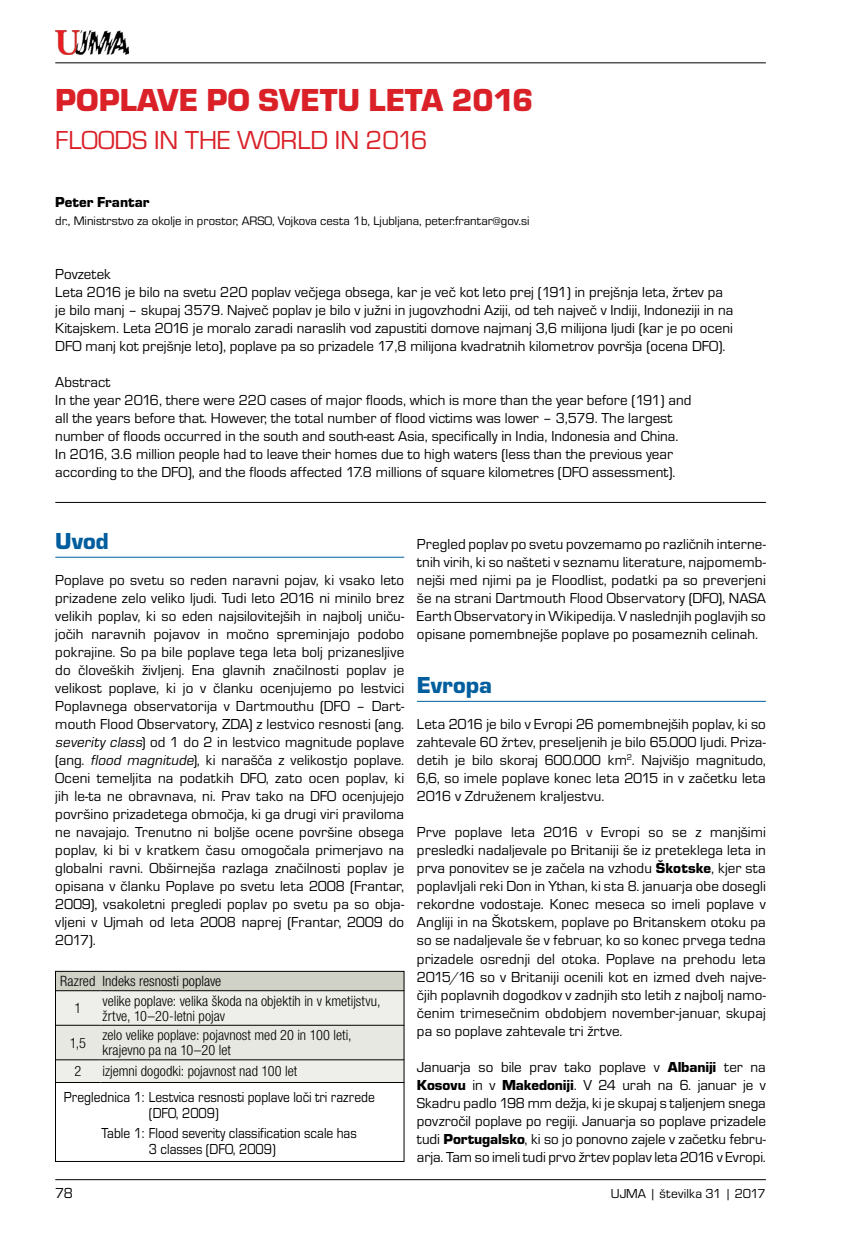
<style>
.page{position:relative;width:851px;height:1234px;background:#fff}
.page>*{position:absolute;margin:0;border:0;box-sizing:border-box;transform-origin:0 0}
.NASLOV_slo{font:33px "Eurostile TEE Blac";color:#da2128}
.NASLOV_eng{font:27px "Eurostile TEE";color:#da2128}
.NASLOV_1{font:24px "Eurostile TEE Blac";color:#005e9e}
.BODY{font:15px/18px "Eurostile TEE";letter-spacing:.005em;color:#000;text-align:justify}
.Povzetek_Abstract{font:15px/18px "Eurostile TEE";color:#000}
.PODPIS_tabela{font:15px/15.8px "Eurostile TEE";color:#000;scale:.9 1}
.avtor{font:15px "Eurostile TEE Blac";color:#000}
.Tabela{font:300 condensed 14.25px/15px "Helvetica Neue LT Pro";color:#000}
.t1{font:13.5px "Eurostile TEE";letter-spacing:.005em;color:#000}
.avtor_naslov{font:12.75px "Eurostile TEE";color:#000}
.s1{font-style:italic}
.s2{font-family:"Eurostile TEE Blac"}
</style>
<div class="page">
<hr style="left:55px;top:1178px;width:710px;height:1px;background:#000">
<hr style="left:55px;top:62px;width:710px;height:1px;background:#000">
<hr style="left:55px;top:502px;width:710px;height:1px;background:#000">
<hr style="left:55px;top:556px;width:349px;height:1px;background:#005e9e">
<hr style="left:417px;top:700px;width:348px;height:1px;background:#005e9e">
<img style="left:55px;top:31px;width:74px;height:23px">
<svg style="left:57px;top:972px;width:345px;height:109px;background:#e4e4de"></svg>
<hr style="left:55px;top:1024px;width:45px;height:1px;background:#000">
<hr style="left:100px;top:1024px;width:304px;height:1px;background:#000">
<hr style="left:55px;top:1059px;width:45px;height:1px;background:#000">
<hr style="left:100px;top:1059px;width:304px;height:1px;background:#000">
<hr style="left:55px;top:1081px;width:45px;height:1px;background:#000">
<hr style="left:100px;top:1081px;width:304px;height:1px;background:#000">
<hr style="left:55px;top:990px;width:45px;height:1px;background:#000">
<hr style="left:100px;top:990px;width:304px;height:1px;background:#000">
<div style="left:55px;top:970px;width:349px;height:191px;border:1px solid #000"></div>
<p class="NASLOV_slo" style="left:55px;top:82px;width:479px">POPLAVE PO SVETU LETA 2016</p>
<p class="NASLOV_eng" style="left:55px;top:126px;width:374px">FLOODS IN THE WORLD IN 2016</p>
<p class="avtor" style="left:55px;top:194px;width:96px">Peter Frantar</p>
<p class="avtor_naslov" style="left:55px;top:214px;width:475px">dr., Ministrstvo za okolje in prostor, ARSO, Vojkova cesta 1b, Ljubljana, peter.frantar@gov.si</p>
<p class="Povzetek_Abstract" style="left:55px;top:265px;width:57px">Povzetek</p>
<p class="Povzetek_Abstract" style="left:55px;top:283px;width:679px">Leta 2016 je bilo na svetu 220 poplav večjega obsega, kar je več kot leto prej (191) in prejšnja leta, žrtev pa je bilo manj – skupaj 3579. Največ poplav je bilo v južni in jugovzhodni Aziji, od teh največ v Indiji, Indoneziji in na Kitajskem. Leta 2016 je moralo zaradi naraslih vod zapustiti domove najmanj 3,6 milijona ljudi (kar je po oceni DFO manj kot prejšnje leto), poplave pa so prizadele 17,8 milijona kvadratnih kilometrov površja (ocena DFO).</p>
<p class="Povzetek_Abstract" style="left:55px;top:373px;width:57px">Abstract</p>
<p class="Povzetek_Abstract" style="left:55px;top:391px;width:637px">In the year 2016, there were 220 cases of major floods, which is more than the year before (191) and all the years before that. However, the total number of flood victims was lower – 3,579. The largest number of floods occurred in the south and south-east Asia, specifically in India, Indonesia and China.<br>In 2016, 3.6 million people had to leave their homes due to high waters (less than the previous year according to the DFO), and the floods affected 17.8 millions of square kilometres (DFO assessment).</p>
<p class="NASLOV_1" style="left:55px;top:528px;width:55px">Uvod</p>
<p class="BODY" style="left:55px;top:571px;width:350px">Poplave po svetu so reden naravni pojav, ki vsako leto prizadene zelo veliko ljudi. Tudi leto 2016 ni minilo brez velikih poplav, ki so eden najsilovitejših in najbolj uniču&shy;jočih naravnih pojavov in močno spreminjajo podobo pokrajine. So pa bile poplave tega leta bolj prizanesljive do človeških življenj. Ena glavnih značilnosti poplav je velikost poplave, ki jo v članku ocenjujemo po lestvici Poplavnega observatorija v Dartmouthu (DFO – Dart&shy;mouth Flood Observatory, ZDA) z lestvico resnosti (ang. <span class="s1">severity class</span>) od 1 do 2 in lestvico magnitude poplave (ang. <span class="s1">flood magnitude</span>), ki narašča z velikostjo poplave.<br>Oceni temeljita na podatkih DFO, zato ocen poplav, ki jih le-ta ne obravnava, ni. Prav tako na DFO ocenjujejo površino prizadetega območja, ki ga drugi viri praviloma ne navajajo. Trenutno ni boljše ocene površine obsega poplav, ki bi v kratkem času omogočala primerjavo na globalni ravni. Obširnejša razlaga značilnosti poplav je opisana v članku Poplave po svetu leta 2008 (Frantar, 2009), vsakoletni pregledi poplav po svetu pa so obja&shy;vljeni v Ujmah od leta 2008 naprej (Frantar, 2009 do 2017).</p>
<p class="Tabela" style="left:60px;top:973px;width:37px">Razred</p>
<p class="Tabela" style="left:102px;top:973px;width:120px">Indeks resnosti poplave</p>
<p class="Tabela" style="left:74px;top:1000px;width:8px">1</p>
<p class="Tabela" style="left:102px;top:992px;width:279px">velike poplave: velika škoda na objektih in v kmetijstvu, žrtve, 10–20-letni pojav</p>
<p class="Tabela" style="left:70px;top:1034px;width:18px">1,5</p>
<p class="Tabela" style="left:102px;top:1027px;width:250px">zelo velike poplave: pojavnost med 20 in 100 leti, krajevno pa na 10–20 let</p>
<p class="Tabela" style="left:74px;top:1063px;width:8px">2</p>
<p class="Tabela" style="left:102px;top:1063px;width:196px">izjemni dogodki: pojavnost nad 100 let</p>
<p class="PODPIS_tabela" style="left:149px;top:1089px;width:252px;text-indent:-85px">Preglednica 1: Lestvica resnosti poplave loči tri razrede (DFO, 2009)</p>
<p class="PODPIS_tabela" style="left:149px;top:1124px;width:232px;text-indent:-47px">Table 1: Flood severity classification scale has<br>3 classes (DFO, 2009)</p>
<p class="BODY" style="left:417px;top:535px;width:350px">Pregled poplav po svetu povzemamo po različnih interne&shy;tnih virih, ki so našteti v seznamu literature, najpomemb&shy;nejši med njimi pa je Floodlist, podatki pa so preverjeni še na strani Dartmouth Flood Observatory (DFO), NASA Earth Observatory in Wikipedija. V naslednjih poglavjih so opisane pomembnejše poplave po posameznih celinah.</p>
<p class="NASLOV_1" style="left:417px;top:672px;width:76px">Evropa</p>
<p class="BODY" style="left:417px;top:715px;width:350px">Leta 2016 je bilo v Evropi 26 pomembnejših poplav, ki so zahtevale 60 žrtev, preseljenih je bilo 65.000 ljudi. Priza&shy;detih je bilo skoraj 600.000 km<sup>2</sup>. Najvišjo magnitudo, 6,6, so imele poplave konec leta 2015 in v začetku leta 2016 v Združenem kraljestvu.</p>
<p class="BODY" style="left:417px;top:823px;width:350px">Prve poplave leta 2016 v Evropi so se z manjšimi presledki nadaljevale po Britaniji še iz preteklega leta in prva ponovitev se je začela na vzhodu <span class="s2">Škotske</span>, kjer sta poplavljali reki Don in Ythan, ki sta 8. januarja obe dosegli rekordne vodostaje. Konec meseca so imeli poplave v Angliji in na Škotskem, poplave po Britanskem otoku pa so se nadaljevale še v februar, ko so konec prvega tedna prizadele osrednji del otoka. Poplave na prehodu leta 2015/16 so v Britaniji ocenili kot en izmed dveh najve&shy;čjih poplavnih dogodkov v zadnjih sto letih z najbolj namo&shy;čenim trimesečnim obdobjem november-januar, skupaj pa so poplave zahtevale tri žrtve.</p>
<p class="BODY" style="left:417px;top:1057px;width:350px">Januarja so bile prav tako poplave v <span class="s2">Albaniji</span> ter na <span class="s2">Kosovu</span> in v <span class="s2">Makedoniji</span>. V 24 urah na 6. januar je v Skadru padlo 198 mm dežja, ki je skupaj s taljenjem snega povzročil poplave po regiji. Januarja so poplave prizadele tudi <span class="s2">Portugalsko</span>, ki so jo ponovno zajele v začetku febru&shy;arja. Tam so imeli tudi prvo žrtev poplav leta 2016 v Evropi.</p>
<p class="BODY" style="left:55px;top:1183px;width:19px">78</p>
<p class="t1" style="left:611px;top:1185px;width:156px">UJMA | številka 31 | 2017</p>
</div>
